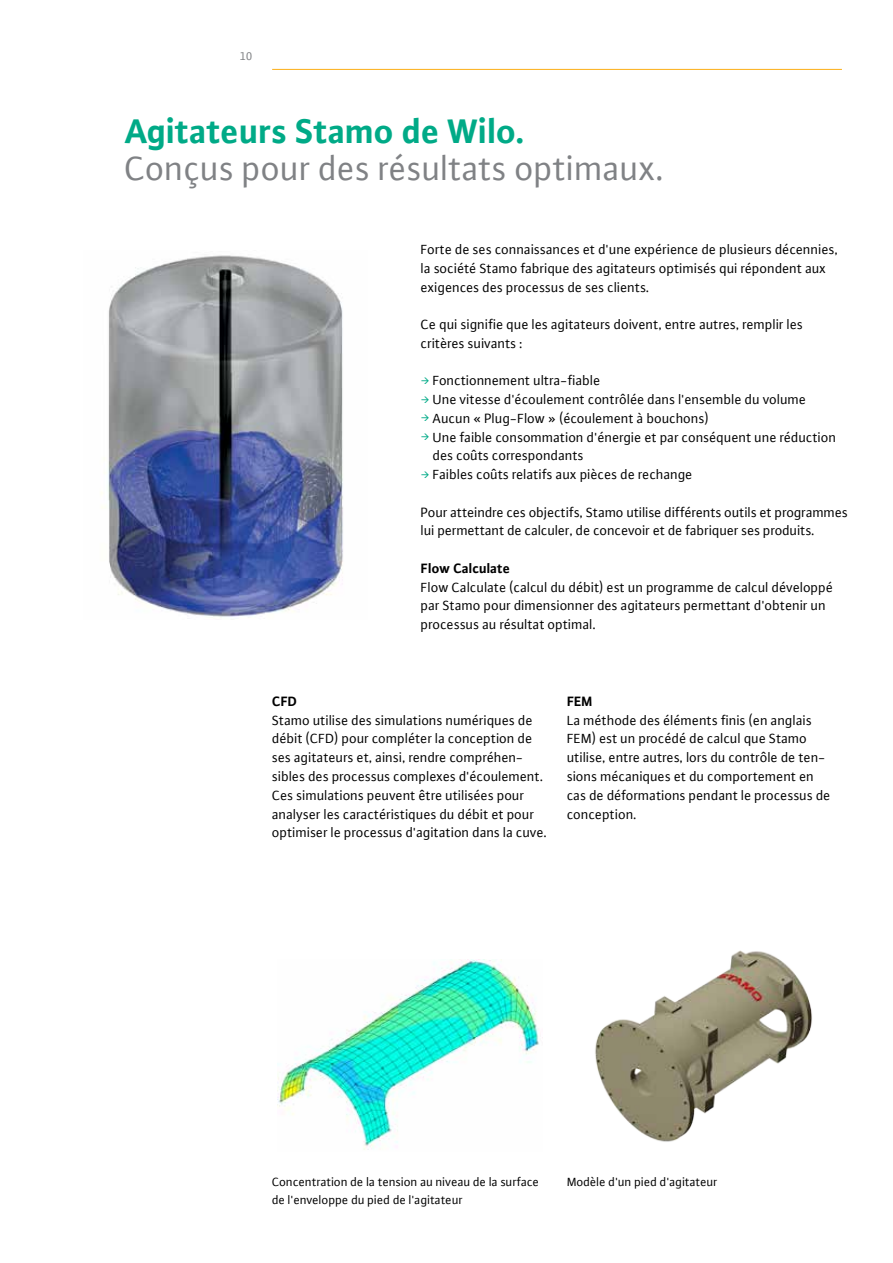
<style>
.page{position:relative;width:893px;height:1263px;background:#fff}
.page>*{position:absolute;margin:0;border:0;box-sizing:border-box;transform-origin:0 0}
.t1{font:36px "WILO Plus FM";color:#808285}
.t2{font:700 36px "WILO Plus FM";color:#00aa87}
.t3{font:14.25px/18.8px "WILO Plus FM";color:#000}
.t4{font:700 14.25px "WILO Plus FM";color:#000}
.t5{font:12.75px/18.8px "WILO Plus FM";color:#000}
.t6{font:12px "WILO Plus FM";color:#808285}
.s1{color:#00aa87}
</style>
<div class="page">
<hr style="left:272px;top:69px;width:570px;height:1px;background:#fcaf17">
<img style="left:277px;top:960px;width:262px;height:190px">
<img style="left:595px;top:950px;width:217px;height:192px">
<img style="left:101px;top:255px;width:242px;height:365px">
<p class="t6" style="left:240px;top:49px;width:14px">10</p>
<h1 class="t2" style="left:125px;top:106px;width:402px">Agitateurs Stamo de Wilo.</h1>
<h1 class="t1" style="left:125px;top:146px;width:541px">Conçus pour des résultats optimaux.</h1>
<p class="t3" style="left:421px;top:240px;width:419px">Forte de ses connaissances et d'une expérience de plusieurs décennies, la société Stamo fabrique des agitateurs optimisés qui répondent aux exigences des processus de ses clients.</p>
<p class="t3" style="left:421px;top:315px;width:384px">Ce qui signifie que les agitateurs doivent, entre autres, remplir les critères suivants :</p>
<p class="t3" style="left:421px;top:371px;width:181px"><span class="s1">→</span> Fonctionnement ultra-fiable</p>
<p class="t3" style="left:421px;top:390px;width:387px"><span class="s1">→</span> Une vitesse d'écoulement contrôlée dans l'ensemble du volume</p>
<p class="t3" style="left:421px;top:408px;width:289px"><span class="s1">→</span> Aucun « Plug-Flow » (écoulement à bouchons)</p>
<p class="t3" style="left:433px;top:427px;width:405px;text-indent:-12px"><span class="s1">→</span> Une faible consommation d'énergie et par conséquent une réduction des coûts correspondants</p>
<p class="t3" style="left:421px;top:465px;width:273px"><span class="s1">→</span> Faibles coûts relatifs aux pièces de rechange</p>
<p class="t3" style="left:421px;top:502px;width:429px">Pour atteindre ces objectifs, Stamo utilise différents outils et programmes lui permettant de calculer, de concevoir et de fabriquer ses produits.</p>
<p class="t4" style="left:421px;top:558px;width:91px">Flow Calculate</p>
<p class="t3" style="left:421px;top:577px;width:414px">Flow Calculate (calcul du débit) est un programme de calcul développé par Stamo pour dimensionner des agitateurs permettant d'obtenir un processus au résultat optimal.</p>
<p class="t4" style="left:272px;top:691px;width:26px">CFD</p>
<p class="t3" style="left:272px;top:710px;width:277px">Stamo utilise des simulations numériques de débit (CFD) pour compléter la conception de ses agitateurs et, ainsi, rendre compréhen&shy;sibles des processus complexes d'écoulement.<br>Ces simulations peuvent être utilisées pour analyser les caractéristiques du débit et pour optimiser le processus d'agitation dans la cuve.</p>
<p class="t4" style="left:567px;top:692px;width:27px">FEM</p>
<p class="t3" style="left:567px;top:710px;width:265px">La méthode des éléments finis (en anglais FEM) est un procédé de calcul que Stamo utilise, entre autres, lors du contrôle de ten&shy;sions mécaniques et du comportement en cas de déformations pendant le processus de conception.</p>
<p class="t5" style="left:272px;top:1172px;width:269px">Concentration de la tension au niveau de la surface de l'enveloppe du pied de l'agitateur</p>
<p class="t5" style="left:567px;top:1172px;width:152px">Modèle d'un pied d'agitateur</p>
</div>
